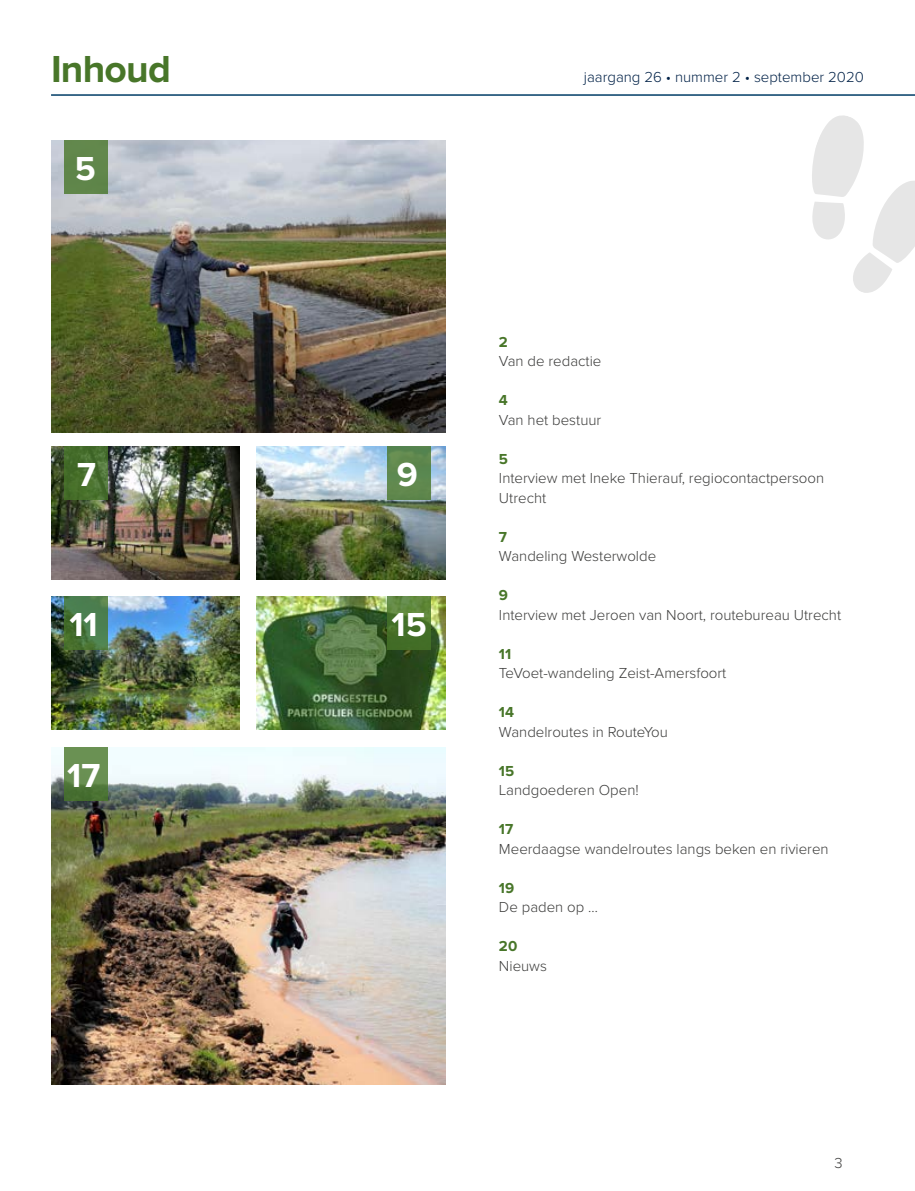
<style>
.page{position:relative;width:915px;height:1191px;background:#fff}
.page>*{position:absolute;margin:0;border:0;box-sizing:border-box;transform-origin:0 0}
.t1{font:700 39px "Proxima Nova";letter-spacing:-.02em;color:#487629}
.t2{font:700 34.5px "Proxima Nova";color:#fff}
.t3{font:300 15px/19.5px "Proxima Nova";color:#3c3c3b}
.t4{font:300 15px "Proxima Nova";color:#002147}
.t5{font:700 15px "Proxima Nova";color:#487629}
</style>
<div class="page">
<hr style="left:0;top:0;width:1px;height:1191px;background:#ba3e2b">
<svg style="left:812px;top:115px;width:102px;height:178px"></svg>
<hr style="left:51px;top:94px;width:863px;height:2px;background:#003c66">
<img style="left:256px;top:446px;width:189px;height:133px">
<img style="left:256px;top:597px;width:189px;height:133px">
<img style="left:51px;top:140px;width:394px;height:292px">
<img style="left:51px;top:446px;width:188px;height:133px">
<img style="left:51px;top:597px;width:188px;height:133px">
<img style="left:51px;top:747px;width:394px;height:337px">
<div style="left:64px;top:140px;width:43px;height:54px;background:#60864a"></div>
<svg style="left:64px;top:446px;width:43px;height:54px;background:#486f2e"></svg>
<svg style="left:64px;top:597px;width:43px;height:53px;background:#497943"></svg>
<div style="left:387px;top:446px;width:43px;height:54px;background:#5e884f"></div>
<svg style="left:387px;top:597px;width:43px;height:53px;background:#4e7830"></svg>
<svg style="left:64px;top:747px;width:43px;height:53px;background:#608649"></svg>
<h1 class="t1" style="left:51px;top:40px;width:121px">Inhoud</h1>
<h2 class="t2" style="left:75px;top:142px;width:22px">5</h2>
<h2 class="t2" style="left:77px;top:448px;width:20px">7</h2>
<h2 class="t2" style="left:69px;top:599px;width:30px">11</h2>
<h2 class="t2" style="left:67px;top:749px;width:34px">17</h2>
<p class="t4" style="left:583px;top:66px;width:281px">jaargang 26 • nummer 2 • september 2020</p>
<h2 class="t2" style="left:397px;top:448px;width:22px">9</h2>
<h2 class="t2" style="left:391px;top:599px;width:37px">15</h2>
<p class="t5" style="left:499px;top:330px;width:10px">2</p>
<p class="t3" style="left:499px;top:350px;width:104px">Van de redactie</p>
<p class="t5" style="left:499px;top:389px;width:10px">4</p>
<p class="t3" style="left:499px;top:409px;width:104px">Van het bestuur</p>
<p class="t5" style="left:499px;top:447px;width:11px">5</p>
<p class="t3" style="left:499px;top:467px;width:326px">Interview met Ineke Thierauf, regiocontactpersoon<br>Utrecht</p>
<p class="t5" style="left:499px;top:525px;width:10px">7</p>
<p class="t3" style="left:499px;top:545px;width:159px">Wandeling Westerwolde</p>
<p class="t5" style="left:499px;top:584px;width:11px">9</p>
<p class="t3" style="left:499px;top:604px;width:343px">Interview met Jeroen van Noort, routebureau Utrecht</p>
<p class="t5" style="left:499px;top:642px;width:14px">11</p>
<p class="t3" style="left:499px;top:662px;width:229px">TeVoet-wandeling Zeist-Amersfoort</p>
<p class="t5" style="left:499px;top:701px;width:17px">14</p>
<p class="t3" style="left:499px;top:721px;width:170px">Wandelroutes in RouteYou</p>
<p class="t5" style="left:499px;top:759px;width:17px">15</p>
<p class="t3" style="left:499px;top:779px;width:141px">Landgoederen Open!</p>
<p class="t5" style="left:499px;top:818px;width:16px">17</p>
<p class="t3" style="left:499px;top:838px;width:331px">Meerdaagse wandelroutes langs beken en rivieren</p>
<p class="t5" style="left:499px;top:876px;width:17px">19</p>
<p class="t3" style="left:499px;top:896px;width:101px">De paden op …</p>
<p class="t5" style="left:499px;top:935px;width:20px">20</p>
<p class="t3" style="left:499px;top:955px;width:49px">Nieuws</p>
<p class="t3" style="left:834px;top:1152px;width:10px">3</p>
</div>
